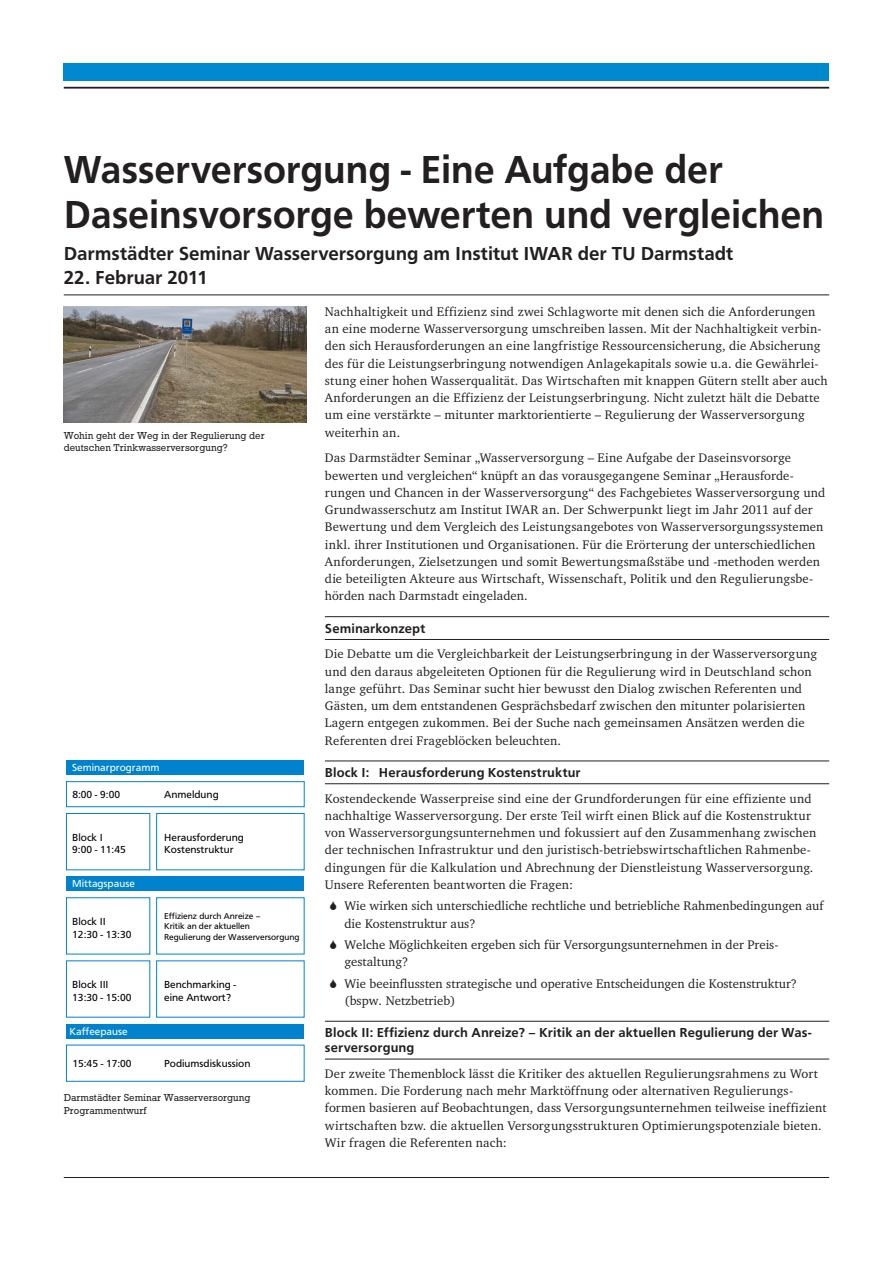
<style>
.page{position:relative;width:893px;height:1263px;background:#fff}
.page>*{position:absolute;margin:0;border:0;box-sizing:border-box;transform-origin:0 0}
.t1{font:500 40.5px/45px "Front Page";letter-spacing:-.005em;color:#231f20}
.t2{font:500 19.5px "Front Page";letter-spacing:-.005em;color:#231f20}
.t3{font:500 13.5px/15px "Front Page";letter-spacing:.01em;color:#231f20}
.t4{font:12.75px/17.2px "Charter BT";letter-spacing:.01em;color:#231f20}
.t5{font:10.65px/12.8px "Front Page";color:#000}
.t6{font:10.65px "Front Page";color:#fff}
.t7{font:10.5px/12.6px "Stafford";color:#231f20}
.t8{font:8.85px/10.6px "Front Page";color:#000}
</style>
<div class="page">
<hr style="left:64px;top:1177px;width:765px;height:1px;background:#231f20">
<div style="left:64px;top:64px;width:765px;height:17px;background:#0089cf"></div>
<hr style="left:64px;top:87px;width:765px;height:2px;background:#231f20">
<hr style="left:325px;top:616px;width:504px;height:1px;background:#231f20">
<hr style="left:325px;top:639px;width:504px;height:1px;background:#231f20">
<hr style="left:325px;top:760px;width:504px;height:1px;background:#231f20">
<hr style="left:325px;top:783px;width:504px;height:1px;background:#231f20">
<hr style="left:325px;top:1021px;width:504px;height:1px;background:#231f20">
<hr style="left:325px;top:1058px;width:504px;height:1px;background:#231f20">
<hr style="left:64px;top:294px;width:765px;height:1px;background:#231f20">
<div style="left:66px;top:760px;width:238px;height:15px;background:#0083cc"></div>
<div style="left:66px;top:877px;width:238px;height:14px;background:#0083cc"></div>
<div style="left:66px;top:781px;width:239px;height:26px;border:1px solid #0083cc"></div>
<div style="left:66px;top:813px;width:84px;height:57px;border:1px solid #0083cc"></div>
<div style="left:156px;top:813px;width:149px;height:57px;border:1px solid #0083cc"></div>
<div style="left:66px;top:1045px;width:239px;height:37px;border:1px solid #0083cc"></div>
<div style="left:66px;top:1024px;width:238px;height:14px;background:#0083cc"></div>
<img style="left:64px;top:306px;width:243px;height:116px">
<h1 class="t1" style="left:64px;top:144px;width:762px">Wasserversorgung - Eine Aufgabe der<br>Daseinsvorsorge bewerten und vergleichen</h1>
<h2 class="t2" style="left:64px;top:239px;width:671px">Darmstädter Seminar Wasserversorgung am Institut IWAR der TU Darmstadt</h2>
<h2 class="t2" style="left:64px;top:263px;width:146px">22. Februar 2011</h2>
<p class="t7" style="left:64px;top:429px;width:202px">Wohin geht der Weg in der Regulierung der deutschen Trinkwasserversorgung?</p>
<p class="t6" style="left:72px;top:760px;width:88px">Seminarprogramm</p>
<p class="t5" style="left:72px;top:787px;width:49px">8:00 - 9:00</p>
<p class="t5" style="left:164px;top:787px;width:56px">Anmeldung</p>
<p class="t5" style="left:72px;top:830px;width:55px">Block I<br>9:00 - 11:45</p>
<p class="t5" style="left:164px;top:830px;width:81px">Herausforderung<br>Kostenstruktur</p>
<p class="t6" style="left:72px;top:876px;width:64px">Mittagspause</p>
<p class="t5" style="left:72px;top:914px;width:61px">Block II<br>12:30 - 13:30</p>
<p class="t8" style="left:164px;top:910px;width:137px">Effizienz durch Anreize –<br>Kritik an der aktuellen<br>Regulierung der Wasserversorgung</p>
<p class="t5" style="left:72px;top:977px;width:61px">Block III<br>13:30 - 15:00</p>
<p class="t5" style="left:164px;top:977px;width:74px">Benchmarking - eine Antwort?</p>
<p class="t6" style="left:70px;top:1023px;width:60px">Kaffeepause</p>
<p class="t5" style="left:72px;top:1056px;width:61px">15:45 - 17:00</p>
<p class="t5" style="left:164px;top:1056px;width:88px">Podiumsdiskussion</p>
<p class="t7" style="left:64px;top:1092px;width:188px">Darmstädter Seminar Wasserversorgung<br>Programmentwurf</p>
<p class="t4" style="left:325px;top:303px;width:504px">Nachhaltigkeit und Effizienz sind zwei Schlagworte mit denen sich die Anforderungen an eine moderne Wasserversorgung umschreiben lassen. Mit der Nachhaltigkeit verbin&shy;den sich Herausforderungen an eine langfristige Ressourcensicherung, die Absicherung des für die Leistungserbringung notwendigen Anlagekapitals sowie u.a. die Gewährlei&shy;stung einer hohen Wasserqualität. Das Wirtschaften mit knappen Gütern stellt aber auch Anforderungen an die Effizienz der Leistungserbringung. Nicht zuletzt hält die Debatte um eine verstärkte – mitunter marktorientierte – Regulierung der Wasserversorgung weiterhin an.</p>
<p class="t4" style="left:325px;top:449px;width:502px">Das Darmstädter Seminar „Wasserversorgung – Eine Aufgabe der Daseinsvorsorge bewerten und vergleichen“ knüpft an das vorausgegangene Seminar „Herausforde&shy;rungen und Chancen in der Wasserversorgung“ des Fachgebietes Wasserversorgung und Grundwasserschutz am Institut IWAR an. Der Schwerpunkt liegt im Jahr 2011 auf der Bewertung und dem Vergleich des Leistungsangebotes von Wasserversorgungssystemen inkl. ihrer Institutionen und Organisationen. Für die Erörterung der unterschiedlichen Anforderungen, Zielsetzungen und somit Bewertungsmaßstäbe und -methoden werden die beteiligten Akteure aus Wirtschaft, Wissenschaft, Politik und den Regulierungsbe&shy;hörden nach Darmstadt eingeladen.</p>
<p class="t3" style="left:325px;top:620px;width:102px">Seminarkonzept</p>
<p class="t4" style="left:325px;top:645px;width:494px">Die Debatte um die Vergleichbarkeit der Leistungserbringung in der Wasserversorgung und den daraus abgeleiteten Optionen für die Regulierung wird in Deutschland schon lange geführt. Das Seminar sucht hier bewusst den Dialog zwischen Referenten und Gästen, um dem entstandenen Gesprächsbedarf zwischen den mitunter polarisierten Lagern entgegen zukommen. Bei der Suche nach gemeinsamen Ansätzen werden die Referenten drei Frageblöcken beleuchten.</p>
<p class="t3" style="left:325px;top:764px;width:257px">Block I: Herausforderung Kostenstruktur</p>
<p class="t4" style="left:325px;top:789px;width:493px">Kostendeckende Wasserpreise sind eine der Grundforderungen für eine effiziente und nachhaltige Wasserversorgung. Der erste Teil wirft einen Blick auf die Kostenstruktur von Wasserversorgungsunternehmen und fokussiert auf den Zusammenhang zwischen der technischen Infrastruktur und den juristisch-betriebswirtschaftlichen Rahmenbe&shy;dingungen für die Kalkulation und Abrechnung der Dienstleistung Wasserversorgung.<br>Unsere Referenten beantworten die Fragen:</p>
<p class="t4" style="left:344px;top:897px;width:481px">Wie wirken sich unterschiedliche rechtliche und betriebliche Rahmenbedingungen auf die Kostenstruktur aus?</p>
<p class="t4" style="left:344px;top:936px;width:435px">Welche Möglichkeiten ergeben sich für Versorgungsunternehmen in der Preis&shy;gestaltung?</p>
<p class="t4" style="left:344px;top:975px;width:454px">Wie beeinflussten strategische und operative Entscheidungen die Kostenstruktur? (bspw. Netzbetrieb)</p>
<p class="t3" style="left:325px;top:1024px;width:488px">Block II: Effizienz durch Anreize? – Kritik an der aktuellen Regulierung der Was&shy;serversorgung</p>
<p class="t4" style="left:325px;top:1065px;width:503px">Der zweite Themenblock lässt die Kritiker des aktuellen Regulierungsrahmens zu Wort kommen. Die Forderung nach mehr Marktöffnung oder alternativen Regulierungs&shy;formen basieren auf Beobachtungen, dass Versorgungsunternehmen teilweise ineffizient wirtschaften bzw. die aktuellen Versorgungsstrukturen Optimierungspotenziale bieten.<br>Wir fragen die Referenten nach:</p>
</div>
